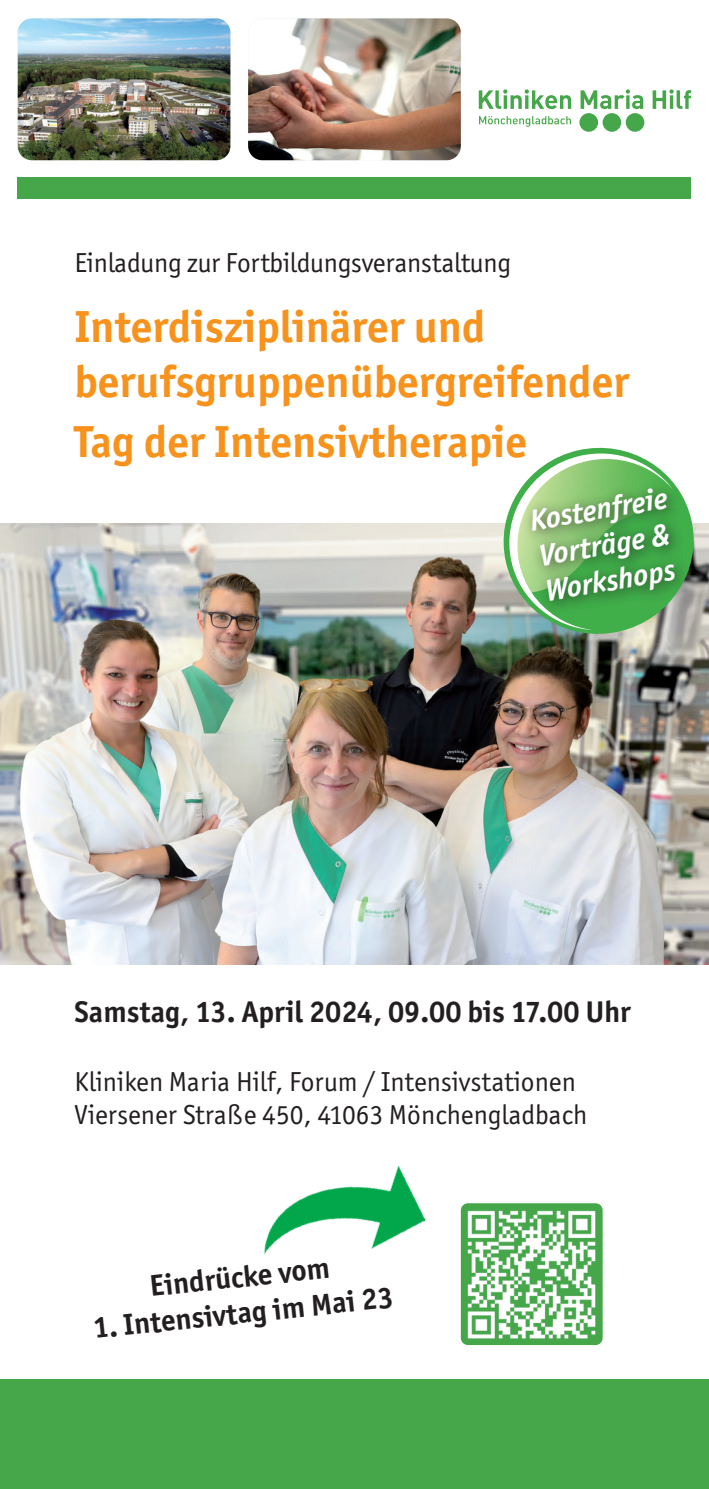
<style>
.page{position:relative;width:709px;height:1489px;background:#fff}
.page>*{position:absolute;margin:0;border:0;box-sizing:border-box;transform-origin:0 0}
.t1{font:700 45px/54px "Officina Sans ITC Std";color:#f7931d}
.t2{font:700 30px "Officina Sans ITC Std";color:#231f20}
.t3{font:italic 700 30px/36px "Officina Sans ITC Std";color:#fff}
.t4{font:27.5px/33px "Officina Sans ITC Std";color:#231f20}
</style>
<div class="page">
<div style="left:18px;top:177px;width:673px;height:21px;background:#46a74a"></div>
<img style="left:248px;top:18px;width:213px;height:142px">
<img style="left:18px;top:18px;width:212px;height:142px">
<svg style="left:479px;top:89px;width:212px;height:20px"></svg>
<svg style="left:479px;top:116px;width:92px;height:11px"></svg>
<div style="left:602px;top:113px;width:19px;height:19px;background:#46a74a;border-radius:50%"></div>
<div style="left:625px;top:113px;width:19px;height:19px;background:#46a74a;border-radius:50%"></div>
<div style="left:579px;top:113px;width:19px;height:19px;background:#46a74a;border-radius:50%"></div>
<div style="left:0;top:1378px;width:709px;height:110px;background:#46a74a"></div>
<img style="left:264px;top:1165px;width:162px;height:90px">
<img style="left:0;top:523px;width:709px;height:441px">
<img style="left:461px;top:1203px;width:141px;height:141px">
<svg style="left:494px;top:523px;width:208px;height:120px;background:#9fa59a"></svg>
<svg style="left:498px;top:447px;width:200px;height:192px"></svg>
<div style="left:521px;top:478px;width:169px;height:138px;background:#231f20;opacity:.68"></div>
<p class="t4" style="left:74px;top:246px;width:438px">Einladung zur Fortbildungsveranstaltung</p>
<h1 class="t1" style="left:74px;top:300px;width:556px">Interdisziplinärer und berufsgruppenübergreifender</h1>
<h1 class="t1" style="left:74px;top:414px;width:454px">Tag der Intensivtherapie</h1>
<p class="t3" style="left:526px;top:503px;width:141px;rotate:-10deg">Kostenfreie<br>Vorträge &amp;<br>Workshops</p>
<p class="t2" style="left:74px;top:993px;width:558px">Samstag, 13. April 2024, 09.00 bis 17.00 Uhr</p>
<p class="t4" style="left:74px;top:1065px;width:514px">Kliniken Maria Hilf, Forum / Intensivstationen<br>Viersener Straße 450, 41063 Mönchengladbach</p>
<p class="t2" style="left:148px;top:1267px;width:182px;rotate:-6deg">Eindrücke vom</p>
<p class="t2" style="left:92px;top:1309px;width:303px;rotate:-6deg">1. Intensivtag im Mai 23</p>
</div>
